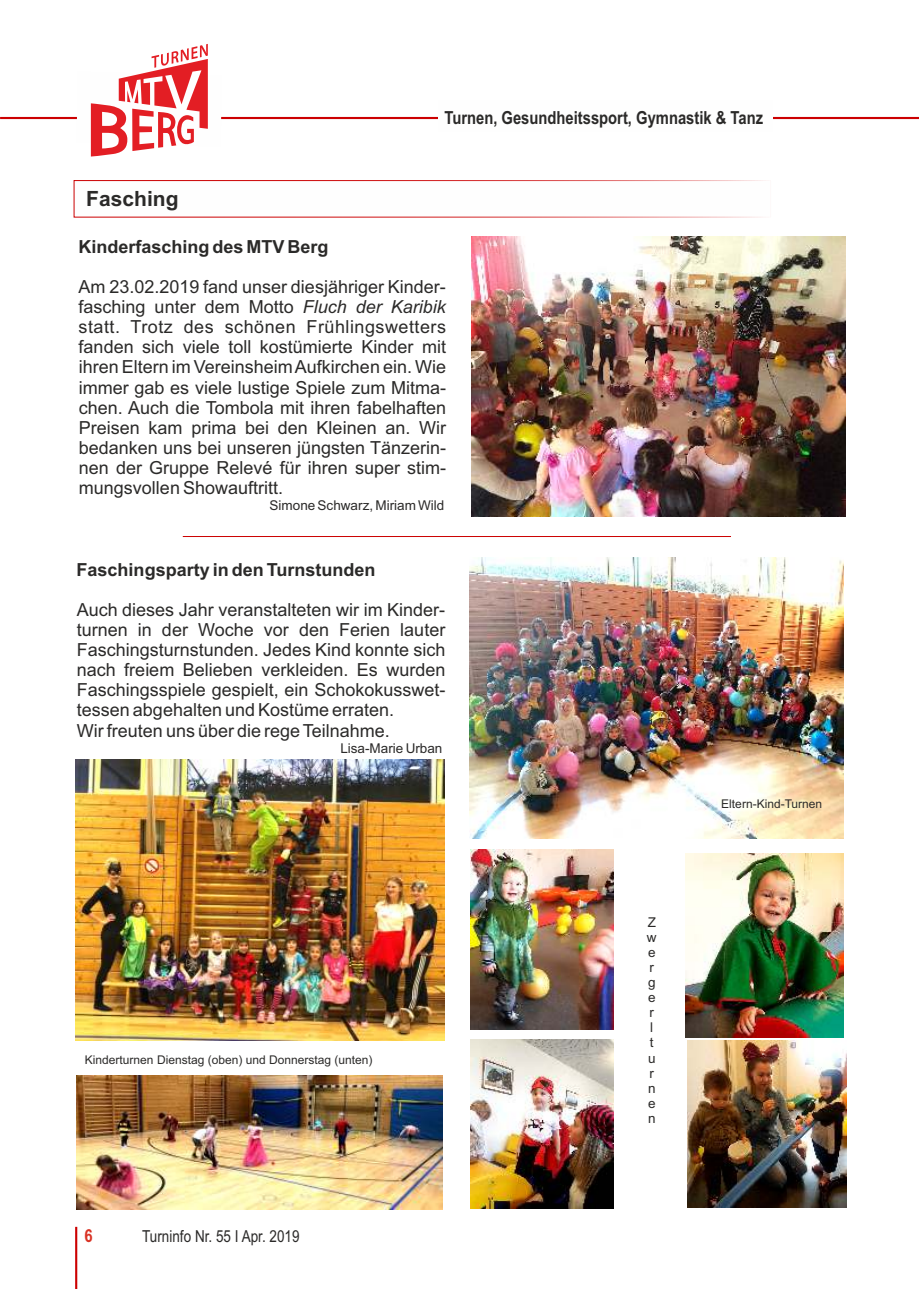
<style>
.page{position:relative;width:919px;height:1289px;background:#fff}
.page>*{position:absolute;margin:0;border:0;box-sizing:border-box;transform-origin:0 0}
.t1{font:700 21px "Arial";color:#2b2a29}
.t2{font:18px/20.1px "Arial";color:#2b2a29;text-align:justify}
.t3{font:700 18px "Arial";color:#2b2a29}
.t4{font:700 18px "Arial Narrow";color:#2b2a29}
.t5{font:700 18px "Arial Narrow";color:#d93224}
.t6{font:16.5px "Arial Narrow";color:#2b2a29}
.t7{font:13.5px/15.1px "Arial";color:#2b2a29}
.t8{font:12px "Arial";color:#2b2a29}
.s1{font-style:italic}
</style>
<div class="page">
<hr style="left:0;top:117px;width:918px;height:2px;background:#cc0001">
<div style="left:438px;top:100px;width:334px;height:31px;background:#fefefe"></div>
<hr style="left:75px;top:1226px;width:2px;height:62px;background:#cc0001">
<svg style="left:76px;top:44px;width:146px;height:112px"></svg>
<svg style="left:74px;top:180px;width:692px;height:37px"></svg>
<hr style="left:183px;top:536px;width:548px;height:1px;background:#cc0001">
<img style="left:471px;top:236px;width:374px;height:281px">
<img style="left:76px;top:760px;width:369px;height:280px">
<img style="left:469px;top:557px;width:374px;height:281px">
<img style="left:77px;top:1075px;width:365px;height:133px">
<img style="left:470px;top:849px;width:144px;height:180px">
<img style="left:685px;top:853px;width:158px;height:184px">
<img style="left:687px;top:1040px;width:159px;height:167px">
<img style="left:470px;top:1039px;width:143px;height:169px">
<p class="t4" style="left:444px;top:111px;width:320px">Turnen, Gesundheitssport, Gymnastik &amp; Tanz</p>
<p class="t1" style="left:86px;top:191px;width:94px">Fasching</p>
<p class="t3" style="left:78px;top:239px;width:252px">Kinderfasching des MTV Berg</p>
<p class="t2" style="left:78px;top:278px;width:369px">Am 23.02.2019 fand unser diesjähriger Kinder&shy;fasching unter dem Motto <span class="s1">Fluch der Karibik </span>statt. Trotz des schönen Frühlingswetters fanden sich viele toll kostümierte Kinder mit ihren Eltern im Vereinsheim Aufkirchen ein. Wie immer gab es viele lustige Spiele zum Mitma&shy;chen. Auch die Tombola mit ihren fabelhaften Preisen kam prima bei den Kleinen an. Wir bedanken uns bei unseren jüngsten Tänzerin&shy;nen der Gruppe Relevé für ihren super stim&shy;mungsvollen Showauftritt.</p>
<p class="t7" style="left:269px;top:499px;width:176px">Simone Schwarz, Miriam Wild</p>
<p class="t3" style="left:77px;top:562px;width:300px">Faschingsparty in den Turnstunden</p>
<p class="t2" style="left:77px;top:601px;width:370px;text-align:left">Auch dieses Jahr veranstalteten wir im Kinder&shy;turnen in der Woche vor den Ferien lauter Faschingsturnstunden. Jedes Kind konnte sich nach freiem Belieben verkleiden. Es wurden Faschingsspiele gespielt, ein Schokokusswet&shy;tessen abgehalten und Kostüme erraten.<br>Wir freuten uns über die rege Teilnahme.</p>
<p class="t7" style="left:340px;top:741px;width:104px">Lisa-Marie Urban</p>
<p class="t8" style="left:85px;top:1054px;width:289px">Kinderturnen Dienstag (oben) und Donnerstag (unten)</p>
<p class="t5" style="left:84px;top:1228px;width:10px">6</p>
<p class="t6" style="left:142px;top:1229px;width:159px">Turninfo Nr. 55 I Apr. 2019</p>
<p class="t7" style="left:647px;top:915px;width:11px">Z w e r g e r l t u r n e n</p>
<p class="t8" style="left:721px;top:799px;width:102px">Eltern-Kind-Turnen</p>
</div>
